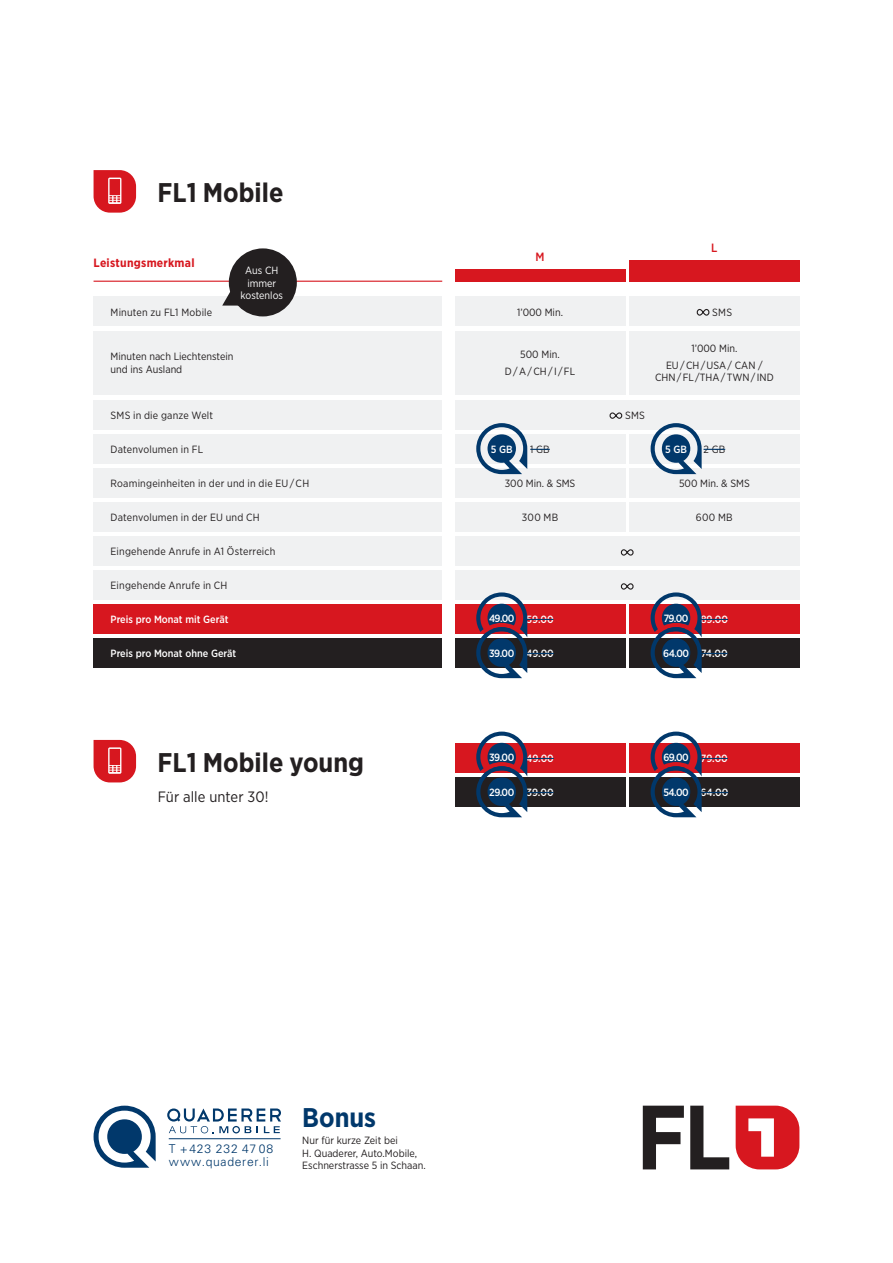
<style>
.page{position:relative;width:893px;height:1263px;background:#fff}
.page>*{position:absolute;margin:0;border:0;box-sizing:border-box;transform-origin:0 0}
.t1{font:700 27px "Gotham Narrow";color:#231f20}
.t2{font:700 27px "Gotham Narrow";color:#01386b}
.t3{font:15px "Gotham Narrow";letter-spacing:.005em;color:#231f20}
.t4{font:300 12.15px/13.2px "Univers LT Std";letter-spacing:.06em;color:#01386b}
.t5{font:700 12px "Gotham Narrow";letter-spacing:.02em;color:#d7171f}
.t6{font:500 12px "Gotham Narrow";color:#d7171f}
.t7{font:10.5px/12.6px "Gotham Narrow";color:#231f20}
.t8{font:500 10.5px "Gotham Narrow";color:#fff}
.t9{font:10.5px "Gotham Narrow";letter-spacing:.02em;color:#231f20}
.t10{font:10.5px/12.6px "Gotham Narrow";color:#fff;text-align:center}
</style>
<div class="page">
<svg style="left:94px;top:740px;width:42px;height:42px;background:#dd3d44"></svg>
<svg style="left:94px;top:170px;width:42px;height:43px;background:#de4147"></svg>
<svg style="left:167px;top:1108px;width:114px;height:25px"></svg>
<hr style="left:169px;top:1138px;width:112px;height:1px;background:#01386b">
<svg style="left:94px;top:1106px;width:62px;height:62px"></svg>
<svg style="left:736px;top:1106px;width:63px;height:63px"></svg>
<svg style="left:643px;top:1106px;width:41px;height:63px"></svg>
<svg style="left:690px;top:1106px;width:39px;height:63px"></svg>
<div style="left:455px;top:434px;width:170px;height:29px;background:#f0f1f2"></div>
<div style="left:455px;top:468px;width:170px;height:29px;background:#f0f1f2"></div>
<div style="left:455px;top:502px;width:170px;height:29px;background:#f0f1f2"></div>
<div style="left:455px;top:604px;width:170px;height:30px;background:#d7171f"></div>
<div style="left:94px;top:604px;width:348px;height:30px;background:#d7171f"></div>
<div style="left:455px;top:638px;width:170px;height:30px;background:#231f20"></div>
<div style="left:94px;top:638px;width:348px;height:30px;background:#231f20"></div>
<div style="left:94px;top:331px;width:348px;height:63px;background:#f0f1f2"></div>
<div style="left:94px;top:434px;width:348px;height:29px;background:#f0f1f2"></div>
<div style="left:94px;top:468px;width:348px;height:29px;background:#f0f1f2"></div>
<div style="left:94px;top:502px;width:348px;height:29px;background:#f0f1f2"></div>
<div style="left:455px;top:331px;width:170px;height:63px;background:#f0f1f2"></div>
<div style="left:455px;top:297px;width:170px;height:29px;background:#f0f1f2"></div>
<div style="left:94px;top:400px;width:348px;height:29px;background:#f0f1f2"></div>
<div style="left:94px;top:536px;width:348px;height:30px;background:#f0f1f2"></div>
<div style="left:94px;top:570px;width:348px;height:30px;background:#f0f1f2"></div>
<div style="left:94px;top:297px;width:348px;height:29px;background:#f0f1f2"></div>
<div style="left:455px;top:269px;width:170px;height:13px;background:#d7171f"></div>
<div style="left:629px;top:331px;width:170px;height:63px;background:#f0f1f2"></div>
<div style="left:629px;top:434px;width:170px;height:29px;background:#f0f1f2"></div>
<div style="left:629px;top:468px;width:170px;height:29px;background:#f0f1f2"></div>
<div style="left:629px;top:604px;width:170px;height:30px;background:#d7171f"></div>
<div style="left:629px;top:638px;width:170px;height:30px;background:#231f20"></div>
<div style="left:629px;top:297px;width:170px;height:29px;background:#f0f1f2"></div>
<svg style="left:696px;top:309px;width:14px;height:7px"></svg>
<div style="left:455px;top:400px;width:344px;height:29px;background:#f0f1f2"></div>
<svg style="left:609px;top:412px;width:14px;height:7px"></svg>
<div style="left:455px;top:570px;width:344px;height:30px;background:#f0f1f2"></div>
<svg style="left:620px;top:583px;width:14px;height:7px"></svg>
<div style="left:455px;top:536px;width:344px;height:30px;background:#f0f1f2"></div>
<svg style="left:620px;top:549px;width:14px;height:7px"></svg>
<div style="left:629px;top:502px;width:170px;height:29px;background:#f0f1f2"></div>
<div style="left:629px;top:260px;width:170px;height:22px;background:#d7171f"></div>
<hr style="left:94px;top:281px;width:348px;height:1px;background:#d7171f">
<svg style="left:222px;top:283px;width:16px;height:23px"></svg>
<div style="left:229px;top:248px;width:68px;height:68px;background:#231f20;border-radius:50%"></div>
<svg style="left:476px;top:423px;width:74px;height:51px"></svg>
<svg style="left:651px;top:423px;width:74px;height:51px"></svg>
<svg style="left:651px;top:592px;width:77px;height:86px"></svg>
<svg style="left:476px;top:592px;width:78px;height:86px"></svg>
<div style="left:455px;top:743px;width:170px;height:30px;background:#d7171f"></div>
<div style="left:455px;top:777px;width:170px;height:30px;background:#231f20"></div>
<div style="left:629px;top:743px;width:170px;height:30px;background:#d7171f"></div>
<div style="left:629px;top:777px;width:170px;height:30px;background:#231f20"></div>
<svg style="left:651px;top:731px;width:77px;height:86px"></svg>
<svg style="left:476px;top:731px;width:78px;height:86px"></svg>
<h1 class="t1" style="left:158px;top:175px;width:127px">FL1 Mobile</h1>
<p class="t5" style="left:94px;top:255px;width:103px">Leistungsmerkmal</p>
<p class="t7" style="left:111px;top:305px;width:103px">Minuten zu FL1 Mobile</p>
<p class="t10" style="left:241px;top:264px;width:44px">Aus CH immer kostenlos</p>
<p class="t7" style="left:111px;top:350px;width:124px">Minuten nach Liechtenstein und ins Ausland</p>
<p class="t7" style="left:111px;top:409px;width:104px">SMS in die ganze Welt</p>
<p class="t9" style="left:111px;top:443px;width:94px">Datenvolumen in FL</p>
<p class="t9" style="left:111px;top:477px;width:200px">Roamingeinheiten in der und in die EU / CH</p>
<p class="t9" style="left:111px;top:511px;width:151px">Datenvolumen in der EU und CH</p>
<p class="t9" style="left:111px;top:545px;width:166px">Eingehende Anrufe in A1 Österreich</p>
<p class="t9" style="left:111px;top:579px;width:118px">Eingehende Anrufe in CH</p>
<p class="t6" style="left:535px;top:249px;width:11px">M</p>
<p class="t7" style="left:517px;top:305px;width:48px">1’000 Min.</p>
<p class="t7" style="left:505px;top:346px;width:72px;line-height:16.8px;text-align:center">500 Min.<br>D / A / CH / I / FL</p>
<p class="t6" style="left:711px;top:240px;width:8px">L</p>
<p class="t7" style="left:712px;top:305px;width:21px">SMS</p>
<p class="t7" style="left:666px;top:340px;width:98px;line-height:16.8px;text-align:center">1’000 Min.<br>EU / CH / USA / CAN /</p>
<p class="t7" style="left:655px;top:371px;width:120px">CHN / FL /THA / TWN / IND</p>
<p class="t7" style="left:625px;top:409px;width:21px">SMS</p>
<p class="t8" style="left:491px;top:442px;width:23px">5 GB</p>
<p class="t8" style="left:665px;top:442px;width:23px">5 GB</p>
<p class="t7" style="left:530px;top:443px;width:21px">1 GB</p>
<p class="t7" style="left:505px;top:477px;width:72px">300 Min. &amp; SMS</p>
<p class="t7" style="left:522px;top:511px;width:38px">300 MB</p>
<p class="t7" style="left:703px;top:443px;width:23px">2 GB</p>
<p class="t7" style="left:679px;top:477px;width:72px">500 Min. &amp; SMS</p>
<p class="t7" style="left:696px;top:511px;width:38px">600 MB</p>
<p class="t8" style="left:489px;top:612px;width:27px">49.00</p>
<p class="t8" style="left:489px;top:646px;width:26px">39.00</p>
<p class="t8" style="left:111px;top:613px;width:119px">Preis pro Monat mit Gerät</p>
<p class="t8" style="left:526px;top:613px;width:29px">59.00</p>
<p class="t8" style="left:111px;top:647px;width:127px">Preis pro Monat ohne Gerät</p>
<p class="t8" style="left:526px;top:647px;width:29px">49.00</p>
<h1 class="t1" style="left:158px;top:745px;width:208px">FL1 Mobile young</h1>
<h2 class="t3" style="left:158px;top:787px;width:112px">Für alle unter 30!</h2>
<p class="t8" style="left:489px;top:751px;width:26px">39.00</p>
<p class="t8" style="left:489px;top:786px;width:27px">29.00</p>
<p class="t8" style="left:526px;top:752px;width:29px">49.00</p>
<p class="t8" style="left:526px;top:786px;width:29px">39.00</p>
<p class="t8" style="left:664px;top:612px;width:26px">79.00</p>
<p class="t8" style="left:663px;top:646px;width:27px">64.00</p>
<p class="t8" style="left:701px;top:613px;width:29px">89.00</p>
<p class="t8" style="left:701px;top:647px;width:28px">74.00</p>
<p class="t8" style="left:663px;top:751px;width:27px">69.00</p>
<p class="t8" style="left:663px;top:786px;width:27px">54.00</p>
<p class="t8" style="left:701px;top:752px;width:28px">79.00</p>
<p class="t8" style="left:700px;top:786px;width:29px">64.00</p>
<p class="t4" style="left:169px;top:1142px;width:106px">T + 423 232 47 08 www.quaderer.li</p>
<h1 class="t2" style="left:302px;top:1100px;width:75px">Bonus</h1>
<p class="t7" style="left:302px;top:1134px;width:125px">Nur für kurze Zeit bei<br>H. Quaderer, Auto.Mobile,<br>Eschnerstrasse 5 in Schaan.</p>
</div>
